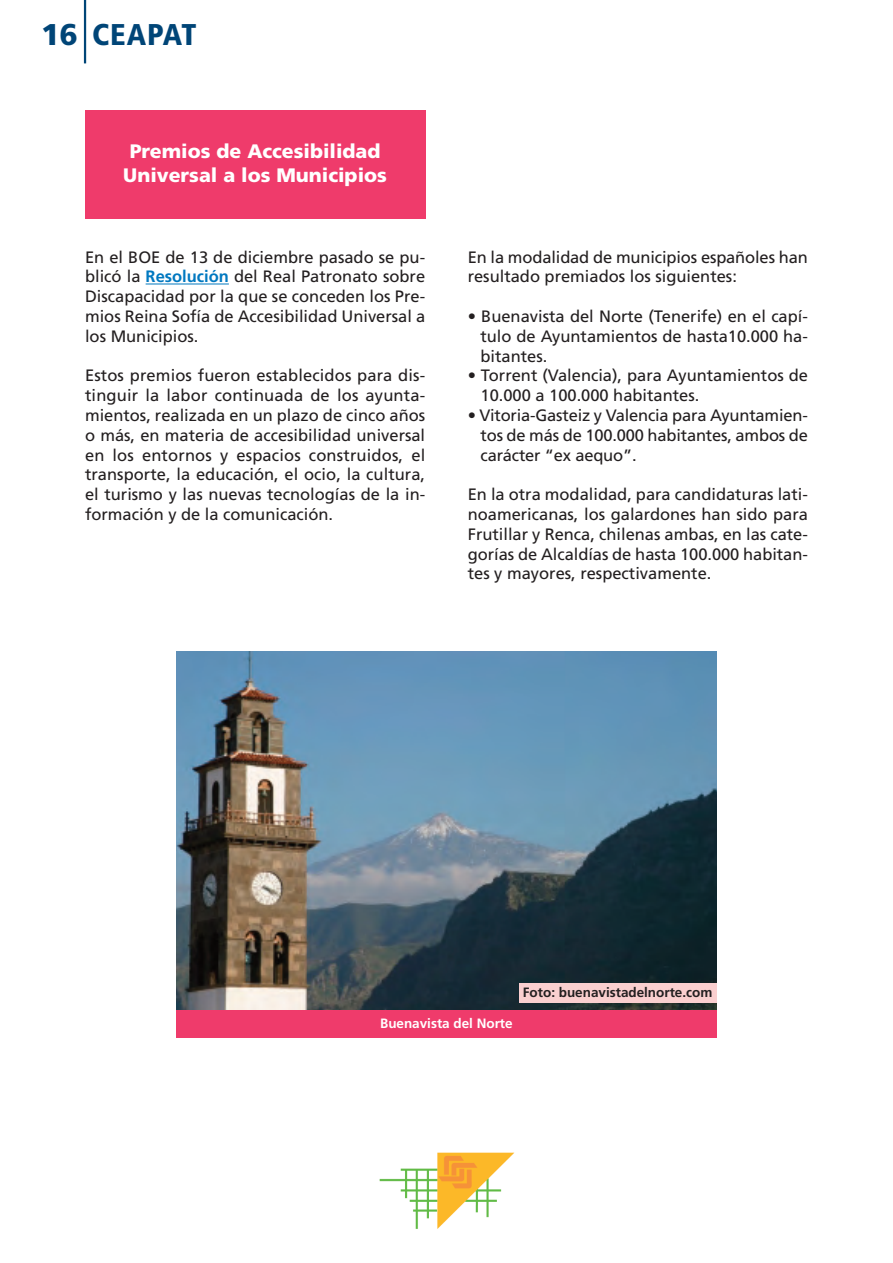
<style>
.page{position:relative;width:893px;height:1263px;background:#fff}
.page>*{position:absolute;margin:0;border:0;box-sizing:border-box;transform-origin:0 0}
.t1{font:900 condensed 30px "Frutiger";letter-spacing:.03em;color:#004577}
.t2{font:900 19.5px/23.4px "Frutiger";color:#fff;text-align:center}
.t3{font:16.5px/19.8px "Frutiger";color:#231f20;text-align:justify}
.t4{font:700 13.5px "Frutiger";color:#231f20}
.t5{font:700 13.5px "Frutiger";color:#fff}
.s1{font-stretch:normal}
.s2{font-weight:700;color:#0078c0}
</style>
<div class="page">
<hr style="left:84px;top:0;width:2px;height:63px;background:#004577">
<hr style="left:146px;top:284px;width:83px;height:1px;background:#0078c0">
<div style="left:85px;top:111px;width:340px;height:108px;background:#ef3b6b"></div>
<img style="left:176px;top:651px;width:541px;height:359px">
<div style="left:176px;top:1010px;width:540px;height:27px;background:#ef3b6b"></div>
<div style="left:519px;top:983px;width:197px;height:20px;background:#facfcf"></div>
<img style="left:379px;top:1152px;width:136px;height:77px">
<p class="t1" style="left:41px;top:23px;width:157px"><span class="s1">16</span> CEAPAT</p>
<p class="t2" style="left:123px;top:141px;width:265px">Premios de Accesibilidad<br>Universal a los Municipios</p>
<p class="t3" style="left:85px;top:248px;width:342px">En el BOE de 13 de diciembre pasado se pu&shy;blicó la <span class="s2">Resolución</span> del Real Patronato sobre Discapacidad por la que se conceden los Pre&shy;mios Reina Sofía de Accesibilidad Universal a los Municipios.</p>
<p class="t3" style="left:85px;top:367px;width:342px">Estos premios fueron establecidos para dis&shy;tinguir la labor continuada de los ayunta&shy;mientos, realizada en un plazo de cinco años</p>
<p class="t3" style="left:85px;top:426px;width:342px">o más, en materia de accesibilidad universal en los entornos y espacios construidos, el transporte, la educación, el ocio, la cultura, el turismo y las nuevas tecnologías de la in&shy;formación y de la comunicación.</p>
<p class="t3" style="left:468px;top:248px;width:342px">En la modalidad de municipios españoles han resultado premiados los siguientes:</p>
<p class="t3" style="left:480px;top:308px;width:329px;text-indent:-13px">• Buenavista del Norte (Tenerife) en el capí&shy;tulo de Ayuntamientos de hasta10.000 ha&shy;bitantes.</p>
<p class="t3" style="left:480px;top:367px;width:329px;text-indent:-13px">• Torrent (Valencia), para Ayuntamientos de<br>10.000 a 100.000 habitantes.</p>
<p class="t3" style="left:480px;top:407px;width:329px;text-indent:-13px">• Vitoria-Gasteiz y Valencia para Ayuntamien&shy;tos de más de 100.000 habitantes, ambos de carácter “ex aequo”.</p>
<p class="t3" style="left:468px;top:486px;width:342px">En la otra modalidad, para candidaturas lati&shy;noamericanas, los galardones han sido para Frutillar y Renca, chilenas ambas, en las cate&shy;gorías de Alcaldías de hasta 100.000 habitan&shy;tes y mayores, respectivamente.</p>
<p class="t4" style="left:523px;top:987px;width:191px">Foto: buenavistadelnorte.com</p>
<p class="t5" style="left:380px;top:1017px;width:134px">Buenavista del Norte</p>
</div>
